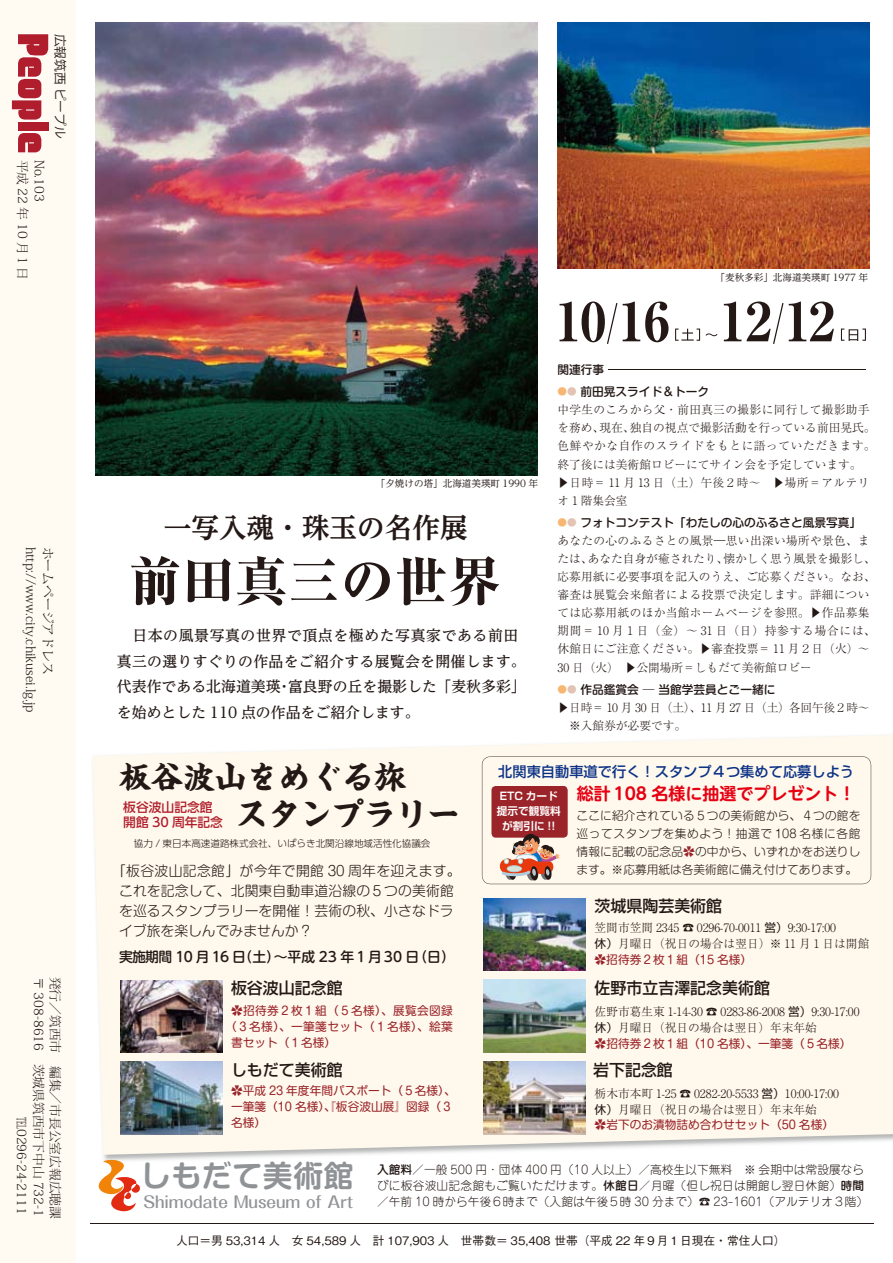
<style>
.page{position:relative;width:893px;height:1263px;background:#fff}
.page>*{position:absolute;margin:0;border:0;box-sizing:border-box;transform-origin:0 0}
.t1{font:700 expanded 53.25px "Ryumin Pro";letter-spacing:-.025em;color:#231815}
.t2{font:800 53.1px "Ryumin Pro";color:#231815}
.t3{font:700 31.95px/37.2px "Kaisho MCBK1 Pro De";color:#231815}
.t4{font:700 29.7px "Shin M Go Pro De";letter-spacing:.025em;color:#909396}
.t5{font:700 27.6px "UD Reimin Pro";color:#231815}
.t6{font:700 16.95px "UD Shin M Go Pro De";color:#e60012}
.t7{font:500 15.9px "Shin Go Pro";color:#231815}
.t8{font:500 15.9px "Folk Pro";color:#909396;scale:1.07 1}
.t9{font:500 14.85px/25.5px "UD Reimin Pro";letter-spacing:.02em;color:#231815}
.t10{font:500 14.25px "Shin Go Pro";color:#0d3387}
.t11{font:300 13.8px/20.2px "Shin M Go Pro";letter-spacing:.01em;color:#231815}
.t12{font:500 13.8px "UD Shin M Go Pro";color:#231815}
.t13{font:300 12.75px "Koz Min Std";color:#231815}
.t14{font:300 12.75px "Koz Min Std";color:#231815;scale:.55 1}
.t15{font:500 12.75px/15.9px "UD Shin Go NT Pro";color:#b11e2c}
.t16{font:12.75px "Koz Go Std";color:#231815}
.t17{font:300 11.7px/18px "Ryumin Pro";letter-spacing:.03em;color:#231815}
.t18{font:300 11.7px/15.9px "Ryumin Pro";color:#231815}
.t19{font:300 11.7px/15.9px "Jun 101 Pro";letter-spacing:.005em;color:#231815}
.t20{font:300 11.7px/18px "Shin M Go Pro";letter-spacing:.015em;color:#231815;text-align:justify}
.t21{font:500 11.7px "Gothic BBB Pro";color:#231815}
.t22{font:11.7px/15.9px "Shin M Go Pro";color:#9a2429}
.t23{font:11.7px "Shin M Go Pro";letter-spacing:.03em;color:#9a2429}
.t24{font:500 11.7px "Shin M Go Pro";color:#231815}
.t25{font:700 10.65px/14.9px "Shin Go Pro De";color:#fff;text-align:center}
.t26{font:9.6px "UD Reimin Pro";color:#231815}
.t27{font:300 9.6px "UD Shin Go Pro";color:#231815}
.s1{font-family:"Shin Go Pro";font-weight:400;font-size:9.6px;color:#f7b773}
.s2{font-family:"Shin Go Pro";font-weight:400;font-size:9.6px;color:#e3c3b3}
.s3{font-family:"Shin M Go Pro";font-weight:500}
.s4{font-size:9.6px;color:#f7b773}
.s5{font-size:9.6px;color:#e3c3b3}
.s6{font-family:"Shin M Go Pro";font-weight:400;font-size:9.6px;color:#f7b773}
.s7{font-family:"Shin M Go Pro";font-weight:400;font-size:9.6px;color:#e3c3b3}
.s8{font-family:"Shin M Go Pro"}
.s9{font-family:"Koz Go Pro"}
.s10{font-family:"Koz Go Pro";font-weight:400;color:#9a2429}
.s11{font-family:"Shin Go Pro";font-weight:400}
.s12{font-family:"Shin M Go Pro";font-weight:400;color:#9a2429}
.s13{font-family:"Jun 34 Pro";font-weight:500}
.s14{font-family:"Ryumin Pro"}
</style>
<div class="page">
<svg style="left:93px;top:735px;width:800px;height:420px;background:#fdf7ec"></svg>
<div style="left:0;top:0;width:75px;height:1263px;background:#fffbf2"></div>
<div style="left:17px;top:121px;width:32px;height:10px;border:2px solid #fff"></div>
<div style="left:18px;top:122px;width:30px;height:9px;background:#b01e2d"></div>
<svg style="left:11px;top:34px;width:38px;height:86px"></svg>
<svg style="left:18px;top:133px;width:24px;height:20px"></svg>
<img style="left:558px;top:22px;width:312px;height:247px">
<hr style="left:90px;top:1223px;width:783px;height:1px;background:#231815">
<hr style="left:608px;top:370px;width:258px;height:1px;background:#231815">
<svg style="left:607px;top:303px;width:10px;height:41px"></svg>
<svg style="left:773px;top:303px;width:10px;height:41px"></svg>
<svg style="left:675px;top:329px;width:43px;height:12px"></svg>
<svg style="left:841px;top:329px;width:25px;height:12px"></svg>
<svg style="left:98px;top:1160px;width:42px;height:51px"></svg>
<img style="left:96px;top:22px;width:442px;height:453px">
<img style="left:120px;top:980px;width:102px;height:72px">
<img style="left:120px;top:1062px;width:102px;height:72px">
<img style="left:483px;top:898px;width:102px;height:73px">
<img style="left:483px;top:980px;width:102px;height:72px">
<img style="left:483px;top:1062px;width:102px;height:72px">
<div style="left:482px;top:756px;width:389px;height:128px;background:#fff9ed"></div>
<div style="left:491px;top:786px;width:77px;height:52px;background:#9a2429;border-radius:4px"></div>
<svg style="left:498px;top:833px;width:62px;height:47px;background:#c79689"></svg>
<p class="t13" style="left:30px;top:159px;width:122px;rotate:90deg">平成22年 10月１日</p>
<p class="t13" style="left:47px;top:159px;width:44px;rotate:90deg">No.103</p>
<p class="t16" style="left:68px;top:34px;width:107px;rotate:90deg">広報筑西 ピープル</p>
<p class="t13" style="left:39px;top:547px;width:167px;rotate:90deg">http://www.city.chikusei.lg.jp</p>
<p class="t13" style="left:56px;top:547px;width:129px;rotate:90deg">ホームページアドレス</p>
<p class="t13" style="left:47px;top:976px;width:242px;rotate:90deg">〒 308-8616　茨城県筑西市下中山 732-1</p>
<p class="t13" style="left:63px;top:976px;width:244px;rotate:90deg">発行／筑西市　編集／市長公室広報広聴課</p>
<p class="t14" style="left:30px;top:1117px;width:179px;rotate:90deg">TEL0296-24-2111</p>
<p class="t26" style="left:715px;top:270px;width:154px">「麦秋多彩」北海道美瑛町 1977 年</p>
<p class="t26" style="left:376px;top:476px;width:164px">「夕焼けの塔」北海道美瑛町 1990 年</p>
<p class="t5" style="left:164px;top:505px;width:306px">一写入魂・珠玉の名作展</p>
<p class="t2" style="left:129px;top:539px;width:374px">前田真三の世界</p>
<p class="t9" style="left:117px;top:622px;width:410px">　日本の風景写真の世界で頂点を極めた写真家である前田真三の選りすぐりの作品をご紹介する展覧会を開催します。代表作である北海道美瑛・富良野の丘を撮影した「麦秋多彩」を始めとした 110 点の作品をご紹介します。</p>
<p class="t1" style="left:555px;top:280px;width:282px">10 16 12 12</p>
<p class="t24" style="left:557px;top:360px;width:48px">関連行事</p>
<p class="t17" style="left:557px;top:382px;width:319px"><span class="s1">●</span><span class="s2">●</span> <span class="s3">前田晃スライド＆トーク<br></span>中学生のころから父・前田真三の撮影に同行して撮影助手を務め、現在、独自の視点で撮影活動を行っている前田晃氏。色鮮やかな自作のスライドをもとに語っていただきます。終了後には美術館ロビーにてサイン会を予定しています。▶日時＝ 11 月 13 日（土）午後２時～　▶場所＝アルテリオ 1 階集会室</p>
<p class="t17" style="left:557px;top:513px;width:319px"><span class="s4">●</span><span class="s5">●</span> <span class="s3">フォトコンテスト「わたしの心のふるさと風景写真」</span>あなたの心のふるさとの風景―思い出深い場所や景色、または、あなた自身が癒されたり、懐かしく思う風景を撮影し、応募用紙に必要事項を記入のうえ、ご応募ください。なお、審査は展覧会来館者による投票で決定します。詳細については応募用紙のほか当館ホームページを参照。▶作品募集期間＝ 10 月１日（金）～ 31 日（日）持参する場合には、休館日にご注意ください。▶審査投票＝ 11 月２日（火）～<br>30 日（火）　▶公開場所＝しもだて美術館ロビー</p>
<p class="t18" style="left:557px;top:679px;width:314px;line-height:18.1px"><span class="s6">●</span><span class="s7">●</span> <span class="s3">作品鑑賞会</span> <span class="s8">―</span> <span class="s3">当館学芸員とご一緒に<br></span>▶日時＝ 10 月 30 日（土）、11 月 27 日（土）各回午後２時～　※入館券が必要です。</p>
<p class="t3" style="left:119px;top:754px;width:342px">板谷波山をめぐる旅<br>　　　 スタンプラリー</p>
<p class="t11" style="left:119px;top:859px;width:343px;text-indent:-7px">「板谷波山記念館」が今年で開館 30 周年を迎えます。これを記念して、北関東自動車道沿線の５つの美術館を巡るスタンプラリーを開催！芸術の秋、小さなドライブ旅を楽しんでみませんか？</p>
<p class="t15" style="left:123px;top:798px;width:101px">板谷波山記念館開館 30 周年記念</p>
<p class="t27" style="left:134px;top:836px;width:298px">協力 / 東日本高速道路株式会社、いばらき北関沿線地域活性化協議会</p>
<p class="t12" style="left:119px;top:946px;width:337px">実施期間 10 月16 日（土）～平成 23 年１月30 日（日）</p>
<p class="t7" style="left:231px;top:975px;width:113px">板谷波山記念館</p>
<p class="t23" style="left:231px;top:1001px;width:223px"><span class="s9">✿</span>招待券２枚１組（５名様）、展覧会図録</p>
<p class="t23" style="left:225px;top:1017px;width:229px">（３名様）、一筆箋セット（１名様）、絵葉</p>
<p class="t22" style="left:231px;top:1033px;width:107px">書セット（１名様）</p>
<p class="t22" style="left:231px;top:1081px;width:226px"><span class="s9">✿</span>平成 23 年度年間パスポート（５名様）、一筆箋（10 名様）、『板谷波山展』図録（３名様）</p>
<p class="t7" style="left:231px;top:1057px;width:113px">しもだて美術館</p>
<p class="t10" style="left:498px;top:759px;width:357px">北関東自動車道で行く！スタンプ４つ集めて応募しよう</p>
<p class="t25" style="left:497px;top:787px;width:65px">ETC カード提示で観覧料が割引に !!</p>
<p class="t6" style="left:577px;top:780px;width:280px">総計108 名様に抽選でプレゼント！</p>
<p class="t20" style="left:577px;top:805px;width:285px">ここに紹介されている５つの美術館から、４つの館を巡ってスタンプを集めよう！抽選で 108 名様に各館情報に記載の記念品<span class="s10">✿</span>の中から、いずれかをお送りします。※応募用紙は各美術館に備え付けてあります。</p>
<p class="t7" style="left:595px;top:893px;width:129px">茨城県陶芸美術館</p>
<p class="t18" style="left:595px;top:919px;width:276px">笠間市笠間 2345 ☎ 0296-70-0011 <span class="s11">営）</span>9:30-17:00<br><span class="s11">休）</span>月曜日（祝日の場合は翌日）※ 11 月１日は開館<span class="s10">✿</span><span class="s12">招待券２枚１組（15 名様）</span></p>
<p class="t7" style="left:595px;top:975px;width:177px">佐野市立吉澤記念美術館</p>
<p class="t18" style="left:595px;top:1003px;width:267px">佐野市葛生東 1-14-30 ☎ 0283-86-2008 <span class="s11">営）</span>9:30-17:00<span class="s11">休）</span>月曜日（祝日の場合は翌日）年末年始<br><span class="s10">✿</span><span class="s12">招待券２枚１組（10 名様）、一筆箋（５名様）</span></p>
<p class="t18" style="left:595px;top:1084px;width:246px">栃木市本町 1-25 ☎ 0282-20-5533 <span class="s11">営）</span>10:00-17:00<span class="s11">休）</span>月曜日（祝日の場合は翌日）年末年始<br><span class="s10">✿</span><span class="s12">岩下のお漬物詰め合わせセット（50 名様）</span></p>
<p class="t7" style="left:593px;top:1057px;width:81px">岩下記念館</p>
<p class="t4" style="left:141px;top:1152px;width:214px">しもだて美術館</p>
<p class="t8" style="left:143px;top:1188px;width:198px">Shimodate Museum of Art</p>
<p class="t19" style="left:377px;top:1160px;width:493px"><span class="s13">入館料</span>／一般 500 円・団体 400 円（10 人以上）／高校生以下無料　※ 会期中は常設展ならびに板谷波山記念館もご覧いただけます。<span class="s13">休館日</span>／月曜（但し祝日は開館し翌日休館）<span class="s13">時間</span>／午前 10 時から午後６時まで（入館は午後５時 30 分まで）<span class="s14">☎</span> 23-1601（アルテリオ３階）</p>
<p class="t21" style="left:176px;top:1231px;width:611px">人口＝男 53,314 人　女 54,589 人　計 107,903 人　世帯数＝ 35,408 世帯（平成 22 年９月１日現在・常住人口）</p>
</div>
